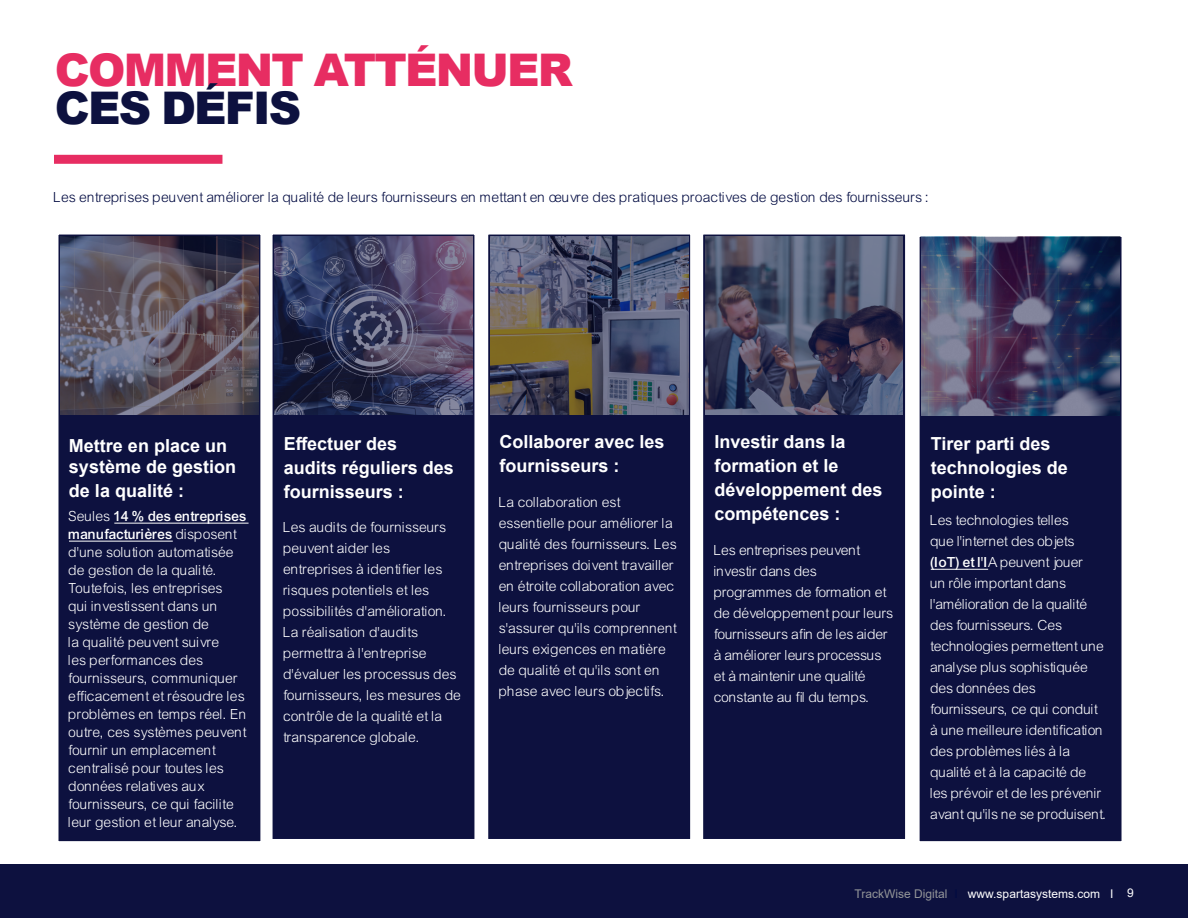
<style>
.page{position:relative;width:1188px;height:918px;background:#fff}
.page>*{position:absolute;margin:0;border:0;box-sizing:border-box;transform-origin:0 0}
.t1{font:900 45px/37.5px "Arial";letter-spacing:-.04em;color:#e72d62}
.Bodycopy{font:700 18px/24px "Arial";color:#fff}
.Bodycopy-2{font:15px/21px "Arial Lgt";color:#fff}
.Bodycopy-3{font:15px "Arial Lgt";color:#000a41}
.t2{font:12px "Arial";color:#fff}
.s1{color:#0d113f}
.s2{font-family:"Arial Mdm"}
.s3{color:#939598}
.s4{color:#000a41}
</style>
<div class="page">
<div style="left:0;top:864px;width:1188px;height:54px;background:#0d113f"></div>
<div style="left:54px;top:230px;width:211px;height:616px;background:#0d113f;border:4px solid #fff"></div>
<div style="left:699px;top:230px;width:211px;height:613px;background:#0d113f;border:4px solid #fff"></div>
<div style="left:484px;top:230px;width:211px;height:613px;background:#0d113f;border:4px solid #fff"></div>
<div style="left:268px;top:230px;width:211px;height:613px;background:#0d113f;border:4px solid #fff"></div>
<hr style="left:114px;top:523px;width:135px;height:1px;background:#fff">
<hr style="left:69px;top:541px;width:104px;height:1px;background:#fff">
<div style="left:915px;top:232px;width:211px;height:614px;background:#0d113f;border:4px solid #fff"></div>
<hr style="left:931px;top:569px;width:57px;height:1px;background:#fff">
<div style="left:54px;top:155px;width:168px;height:9px;background:#e72d62"></div>
<img style="left:60px;top:237px;width:198px;height:178px">
<img style="left:275px;top:237px;width:197px;height:178px">
<img style="left:490px;top:237px;width:198px;height:178px">
<img style="left:705px;top:237px;width:198px;height:178px">
<img style="left:922px;top:237px;width:197px;height:178px">
<p class="t1" style="left:55px;top:50px;width:520px">COMMENT ATTÉNUER<br><span class="s1">CES DÉFIS</span></p>
<p class="Bodycopy-3" style="left:54px;top:189px;width:878px">Les entreprises peuvent améliorer la qualité de leurs fournisseurs en mettant en œuvre des pratiques proactives de gestion des fournisseurs :</p>
<p class="Bodycopy" style="left:69px;top:435px;width:169px;line-height:21px">Mettre en place un système de gestion</p>
<p class="Bodycopy" style="left:69px;top:478px;width:117px">de la qualité :</p>
<p class="Bodycopy-2" style="left:69px;top:508px;width:180px;line-height:18px">Seules <span class="s2">14 % des entreprises manufacturières</span> disposent d'une solution automatisée de gestion de la qualité.<br>Toutefois, les entreprises<br>qui investissent dans un système de gestion de<br>la qualité peuvent suivre<br>les performances des fournisseurs, communiquer efficacement et résoudre les problèmes en temps réel. En outre, ces systèmes peuvent fournir un emplacement centralisé pour toutes les données relatives aux fournisseurs, ce qui facilite leur gestion et leur analyse.</p>
<p class="Bodycopy" style="left:284px;top:431px;width:172px">Effectuer des audits réguliers des fournisseurs :</p>
<p class="Bodycopy-2" style="left:284px;top:517px;width:179px">Les audits de fournisseurs peuvent aider les entreprises à identifier les risques potentiels et les possibilités d'amélioration.<br>La réalisation d'audits permettra à l'entreprise d'évaluer les processus des fournisseurs, les mesures de contrôle de la qualité et la transparence globale.</p>
<p class="Bodycopy" style="left:499px;top:430px;width:167px">Collaborer avec les fournisseurs :</p>
<p class="Bodycopy-2" style="left:499px;top:492px;width:179px">La collaboration est essentielle pour améliorer la qualité des fournisseurs. Les entreprises doivent travailler en étroite collaboration avec leurs fournisseurs pour s'assurer qu'ils comprennent leurs exigences en matière de qualité et qu'ils sont en phase avec leurs objectifs.</p>
<p class="Bodycopy" style="left:714px;top:430px;width:170px">Investir dans la formation et le développement des compétences :</p>
<p class="Bodycopy-2" style="left:714px;top:540px;width:181px">Les entreprises peuvent investir dans des programmes de formation et de développement pour leurs fournisseurs afin de les aider à améliorer leurs processus et à maintenir une qualité constante au fil du temps.</p>
<p class="Bodycopy" style="left:931px;top:432px;width:139px">Tirer parti des technologies de pointe :</p>
<p class="Bodycopy-2" style="left:931px;top:510px;width:178px">Les technologies telles<br>que l'internet des objets <span class="s2">(IoT) et l'I</span>A peuvent jouer<br>un rôle important dans l'amélioration de la qualité des fournisseurs. Ces technologies permettent une analyse plus sophistiquée des données des fournisseurs, ce qui conduit à une meilleure identification des problèmes liés à la qualité et à la capacité de les prévoir et de les prévenir avant qu'ils ne se produisent.</p>
<p class="t2" style="left:854px;top:886px;width:281px"><span class="s3">TrackWise Digital</span> <span class="s4">I</span> www.spartasystems.com I 9</p>
</div>
